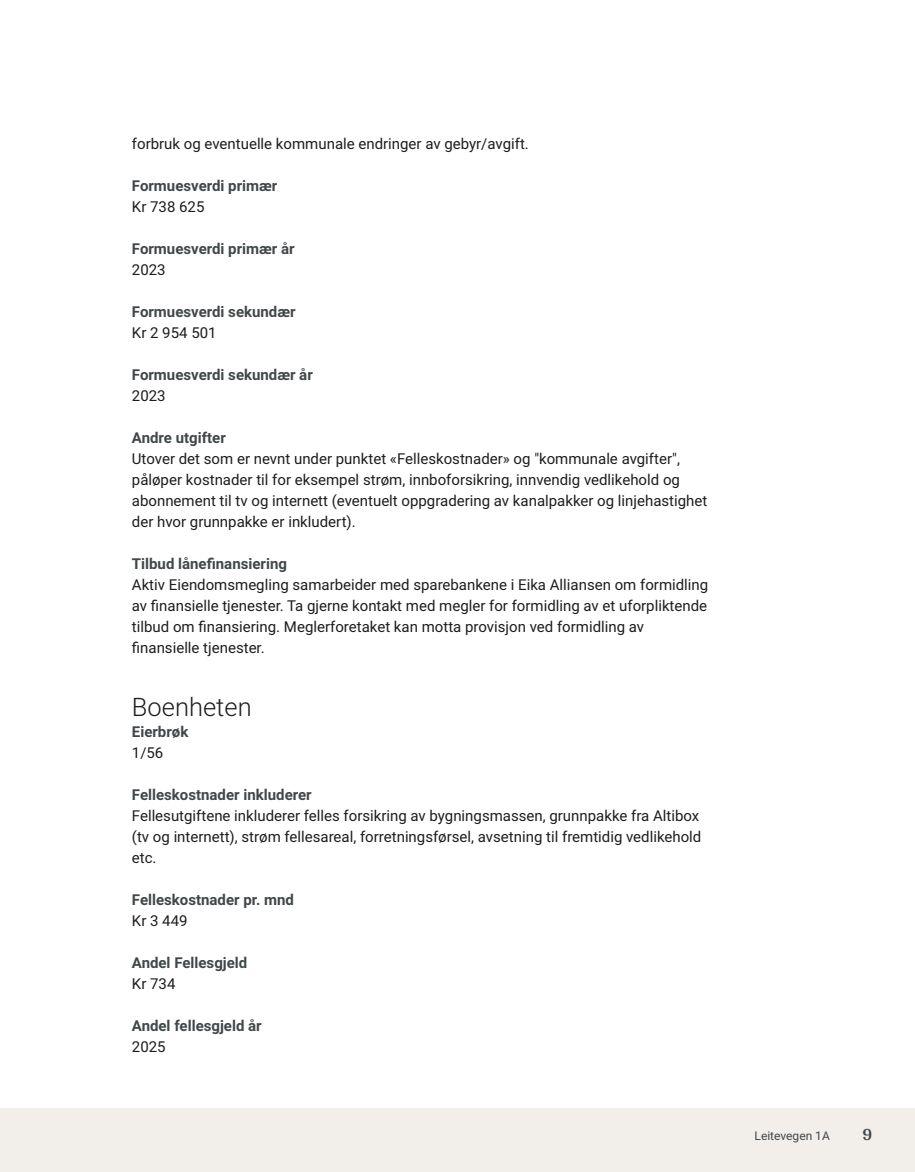
<style>
.page{position:relative;width:915px;height:1172px;background:#fff}
.page>*{position:absolute;margin:0;border:0;box-sizing:border-box;transform-origin:0 0}
.t1{font:300 25.5px "Roboto Vitec";color:#1d1d1b}
.t2{font:700 18px "Arya";color:#414749}
.t3{font:15px/21px "Roboto Vitec";color:#1d1d1b}
.t4{font:700 15px "Roboto Vitec";color:#414749}
.t5{font:12px "Roboto Vitec";color:#414749}
</style>
<div class="page">
<div style="left:0;top:1108px;width:914px;height:64px;background:#f2eeea"></div>
<p class="t3" style="left:132px;top:132px;width:398px">forbruk og eventuelle kommunale endringer av gebyr/ avgift.</p>
<p class="t4" style="left:132px;top:175px;width:147px">Formuesverdi primær</p>
<p class="t3" style="left:132px;top:195px;width:74px">Kr 738 625</p>
<p class="t4" style="left:132px;top:238px;width:164px">Formuesverdi primær år</p>
<p class="t3" style="left:132px;top:258px;width:35px">2023</p>
<p class="t4" style="left:132px;top:301px;width:165px">Formuesverdi sekundær</p>
<p class="t3" style="left:132px;top:321px;width:86px">Kr 2 954 501</p>
<p class="t4" style="left:132px;top:364px;width:182px">Formuesverdi sekundær år</p>
<p class="t3" style="left:132px;top:384px;width:35px">2023</p>
<p class="t4" style="left:132px;top:427px;width:95px">Andre utgifter</p>
<p class="t3" style="left:132px;top:447px;width:576px">Utover det som er nevnt under punktet «Felleskostnader» og "kommunale avgifter", påløper kostnader til for eksempel strøm, innboforsikring, innvendig vedlikehold og abonnement til tv og internett (eventuelt oppgradering av kanalpakker og linjehastighet der hvor grunnpakke er inkludert).</p>
<p class="t4" style="left:132px;top:553px;width:156px">Tilbud lånefinansiering</p>
<p class="t3" style="left:132px;top:573px;width:577px">Aktiv Eiendomsmegling samarbeider med sparebankene i Eika Alliansen om formidling av finansielle tjenester. Ta gjerne kontakt med megler for formidling av et uforpliktende tilbud om finansiering. Meglerforetaket kan motta provisjon ved formidling av finansielle tjenester.</p>
<h1 class="t1" style="left:132px;top:689px;width:121px">Boenheten</h1>
<p class="t4" style="left:132px;top:721px;width:58px">Eierbrøk</p>
<p class="t3" style="left:132px;top:741px;width:33px">1/ 56</p>
<p class="t4" style="left:132px;top:784px;width:181px">Felleskostnader inkluderer</p>
<p class="t3" style="left:132px;top:804px;width:570px">Fellesutgiftene inkluderer felles forsikring av bygningsmassen, grunnpakke fra Altibox (tv og internett), strøm fellesareal, forretningsførsel, avsetning til fremtidig vedlikehold etc.</p>
<p class="t4" style="left:132px;top:889px;width:164px">Felleskostnader pr. mnd</p>
<p class="t3" style="left:132px;top:909px;width:57px">Kr 3 449</p>
<p class="t4" style="left:132px;top:952px;width:117px">Andel Fellesgjeld</p>
<p class="t3" style="left:132px;top:972px;width:45px">Kr 734</p>
<p class="t4" style="left:132px;top:1015px;width:131px">Andel fellesgjeld år</p>
<p class="t3" style="left:132px;top:1035px;width:35px">2025</p>
<p class="t5" style="left:754px;top:1127px;width:77px">Leitevegen 1A</p>
<p class="t2" style="left:862px;top:1123px;width:11px">9</p>
</div>
